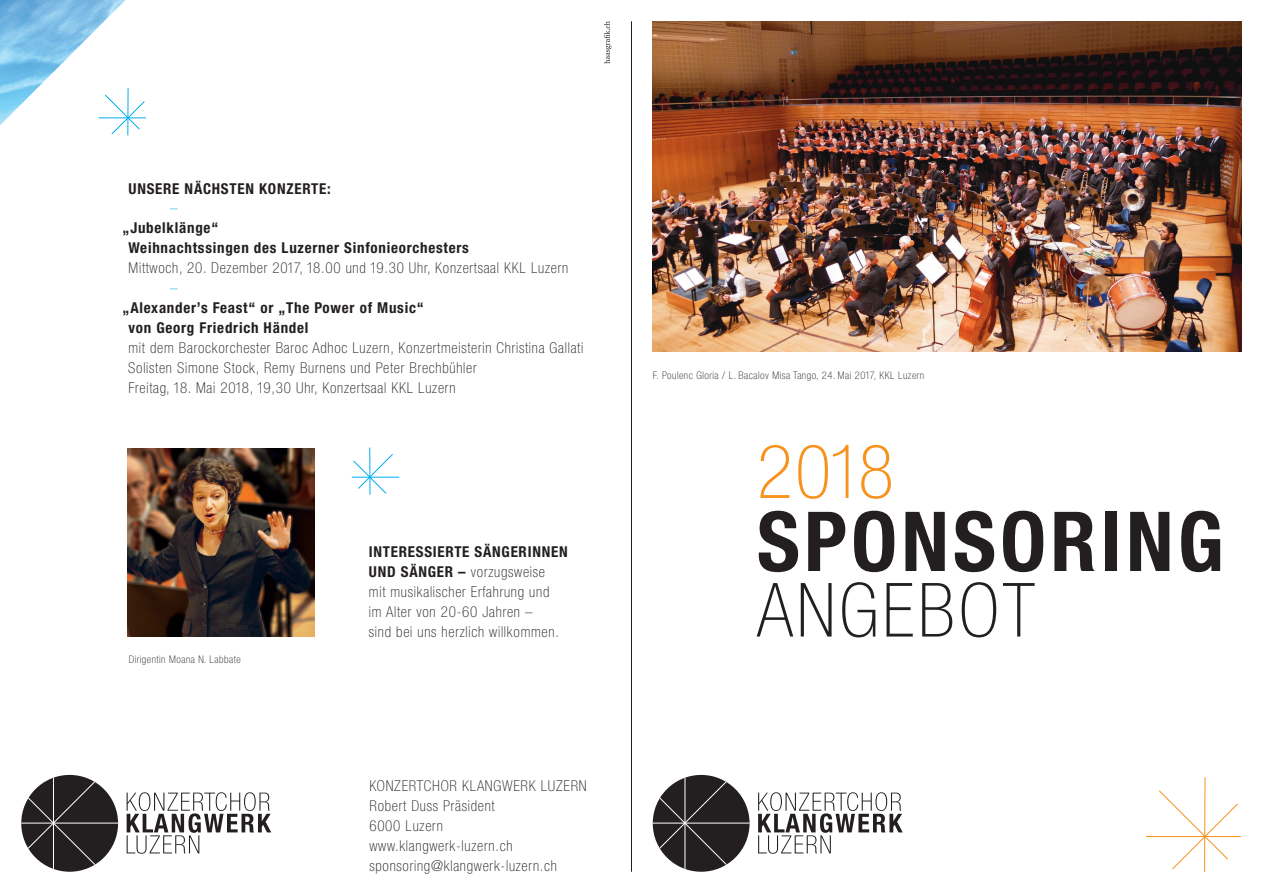
<style>
.page{position:relative;width:1263px;height:893px;background:#fff}
.page>*{position:absolute;margin:0;border:0;box-sizing:border-box;transform-origin:0 0}
.t1{font:700 condensed 82.8px "Helvetica Neue";letter-spacing:.05em;color:#231f20}
.t2{font:100 condensed 74.85px "Helvetica Neue";letter-spacing:.05em;color:#231f20}
.t3{font:100 condensed 74.85px "Helvetica Neue";color:#f7931d}
.t4{font:100 condensed 15px/20px "Helvetica Neue";letter-spacing:.05em;color:#231f20}
.t5{font:700 condensed 15px/20px "Helvetica Neue";letter-spacing:.05em;color:#231f20}
.t6{font:100 condensed 15px "Helvetica Neue";color:#00aeef}
.t7{font:100 condensed 10.5px "Helvetica Neue";letter-spacing:.05em;color:#231f20}
.s1{font-weight:700}
</style>
<div class="page">
<svg style="left:127px;top:792px;width:144px;height:62px"></svg>
<div style="left:21px;top:775px;width:97px;height:97px;background:#231f20;border-radius:50%"></div>
<hr style="left:21px;top:823px;width:97px;height:1px;background:#fff">
<svg style="left:21px;top:778px;width:79px;height:91px"></svg>
<svg style="left:111px;top:94px;width:34px;height:41px"></svg>
<hr style="left:128px;top:88px;width:1px;height:47px;background:#00aeef">
<hr style="left:99px;top:118px;width:47px;height:1px;background:#00aeef">
<svg style="left:604px;top:21px;width:7px;height:43px"></svg>
<img style="left:0;top:0;width:125px;height:125px">
<svg style="left:353px;top:454px;width:40px;height:40px"></svg>
<hr style="left:369px;top:448px;width:1px;height:47px;background:#00aeef">
<hr style="left:352px;top:477px;width:47px;height:1px;background:#00aeef">
<svg style="left:758px;top:792px;width:145px;height:62px"></svg>
<div style="left:653px;top:775px;width:96px;height:97px;background:#231f20;border-radius:50%"></div>
<hr style="left:653px;top:823px;width:96px;height:1px;background:#fff">
<svg style="left:653px;top:778px;width:78px;height:91px"></svg>
<img style="left:653px;top:21px;width:589px;height:331px">
<svg style="left:1159px;top:777px;width:79px;height:95px"></svg>
<hr style="left:1146px;top:836px;width:95px;height:1px;background:#f7931d">
<img style="left:128px;top:449px;width:187px;height:187px">
<hr style="left:631px;top:21px;width:1px;height:851px;background:#231f20">
<p class="t5" style="left:129px;top:178px;width:204px">UNSERE NÄCHSTEN KONZERTE:</p>
<p class="t6" style="left:170px;top:200px;width:9px">–</p>
<p class="t5" style="left:128px;top:218px;width:342px;text-indent:-6px">„Jubelklänge“<br>Weihnachtssingen des Luzerner Sinfonieorchesters</p>
<p class="t4" style="left:129px;top:258px;width:441px">Mittwoch, 20. Dezember 2017, 18.00 und 19.30 Uhr, Konzertsaal KKL Luzern</p>
<p class="t6" style="left:170px;top:279px;width:9px">–</p>
<p class="t5" style="left:128px;top:297px;width:297px;text-indent:-6px">„Alexander’s Feast“ or „The Power of Music“ von Georg Friedrich Händel</p>
<p class="t4" style="left:128px;top:337px;width:457px">mit dem Barockorchester Baroc Adhoc Luzern, Konzertmeisterin Christina Gallati<br>Solisten Simone Stock, Remy Burnens und Peter Brechbühler<br>Freitag, 18. Mai 2018, 19,30 Uhr, Konzertsaal KKL Luzern</p>
<p class="t7" style="left:129px;top:654px;width:114px">Dirigentin Moana N. Labbate</p>
<p class="t4" style="left:369px;top:542px;width:200px"><span class="s1">INTERESSIERTE SÄNGERINNEN<br>UND SÄNGER –</span> vorzugsweise<br>mit musikalischer Erfahrung und<br>im Alter von 20-60 Jahren –<br>sind bei uns herzlich willkommen.</p>
<p class="t4" style="left:369px;top:776px;width:219px">KONZERTCHOR KLANGWERK LUZERN<br>Robert Duss Präsident<br>6000 Luzern www.klangwerk-luzern.ch sponsoring@klangwerk-luzern.ch</p>
<p class="t7" style="left:653px;top:370px;width:273px">F. Poulenc Gloria / L. Bacalov Misa Tango, 24. Mai 2017, KKL Luzern</p>
<h2 class="t3" style="left:757px;top:430px;width:139px">2018</h2>
<h1 class="t1" style="left:757px;top:491px;width:468px">SPONSORING</h1>
<h2 class="t2" style="left:757px;top:568px;width:279px">ANGEBOT</h2>
</div>
